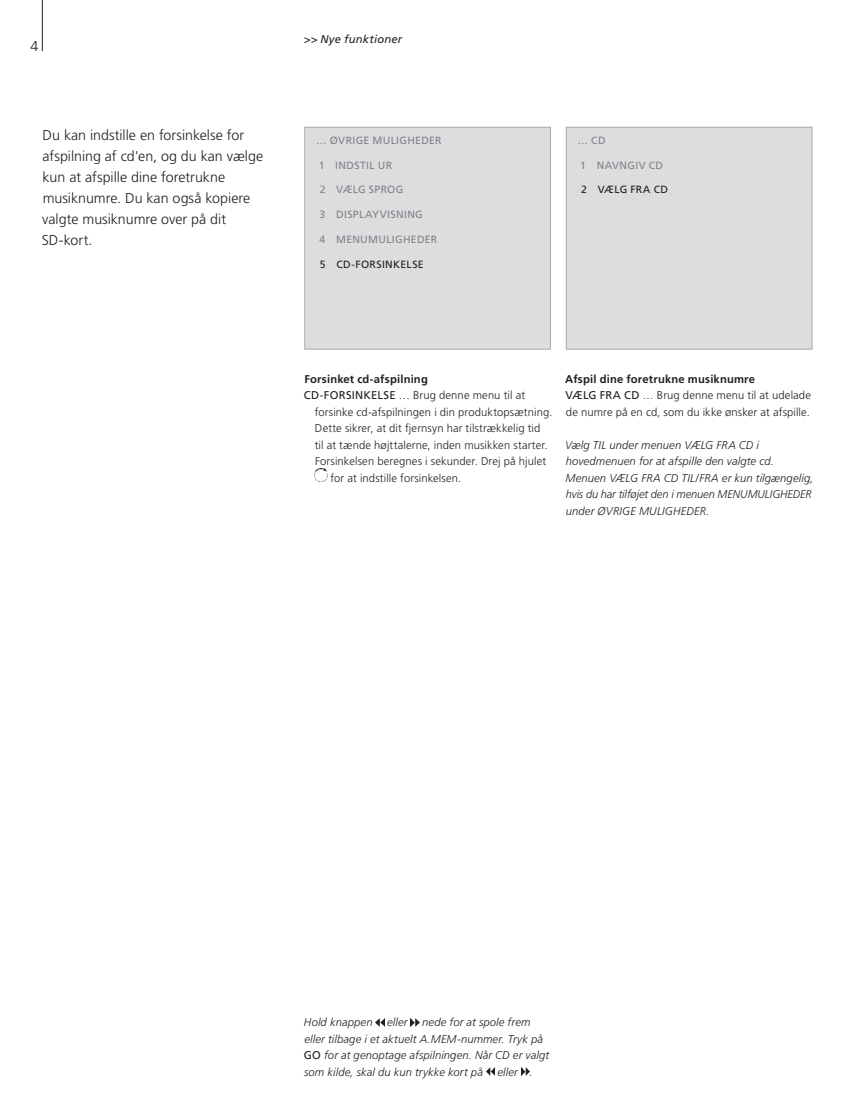
<style>
.page{position:relative;width:859px;height:1110px;background:#fff}
.page>*{position:absolute;margin:0;border:0;box-sizing:border-box;transform-origin:0 0}
.t1{font:300 14.25px/21px "Frutiger";color:#231f20}
.t2{font:300 11.25px/16.5px "Frutiger";letter-spacing:.01em;color:#231f20}
.t3{font:italic 300 11.25px/16.5px "Frutiger";letter-spacing:.01em;color:#231f20}
.t4{font:700 11.25px "Frutiger";letter-spacing:.015em;color:#231f20}
.t5{font:italic 11.25px "Frutiger";letter-spacing:.015em;color:#231f20}
.t6{font:10.5px "Frutiger";letter-spacing:.03em;color:#808285}
.t7{font:10.5px "Frutiger";letter-spacing:.03em;color:#231f20}
.s1{font-weight:400}
.s2{font-weight:700}
.s3{font-weight:400;font-style:normal}
</style>
<div class="page">
<svg style="left:315px;top:469px;width:12px;height:13px"></svg>
<hr style="left:42px;top:0;width:1px;height:51px;background:#231f20">
<div style="left:305px;top:127px;width:245px;height:222px;background:#dcdddf"></div>
<div style="left:305px;top:127px;width:246px;height:222px;border:1px solid #a8a9ad"></div>
<div style="left:566px;top:127px;width:246px;height:222px;background:#dcdddf"></div>
<div style="left:566px;top:127px;width:246px;height:222px;border:1px solid #a8a9ad"></div>
<svg style="left:376px;top:1018px;width:8px;height:8px"></svg>
<svg style="left:411px;top:1018px;width:8px;height:8px"></svg>
<svg style="left:486px;top:1067px;width:8px;height:9px"></svg>
<svg style="left:521px;top:1067px;width:8px;height:9px"></svg>
<p class="t1" style="left:30px;top:36px;width:9px">4</p>
<p class="t1" style="left:42px;top:124px;width:223px">Du kan indstille en forsinkelse for afspilning af cd'en, og du kan vælge kun at afspille dine foretrukne musiknumre. Du kan også kopiere valgte musiknumre over på dit<br>SD-kort.</p>
<p class="t5" style="left:304px;top:32px;width:100px">&gt;&gt; Nye funktioner</p>
<p class="t6" style="left:316px;top:134px;width:127px">… ØVRIGE MULIGHEDER</p>
<p class="t6" style="left:319px;top:159px;width:75px">1 INDSTIL UR</p>
<p class="t6" style="left:320px;top:184px;width:85px">2 VÆLG SPROG</p>
<p class="t6" style="left:320px;top:208px;width:105px">3 DISPLAYVISNING</p>
<p class="t6" style="left:320px;top:233px;width:119px">4 MENUMULIGHEDER</p>
<p class="t7" style="left:320px;top:258px;width:105px">5 CD-FORSINKELSE</p>
<p class="t6" style="left:578px;top:134px;width:30px">… CD</p>
<p class="t6" style="left:580px;top:159px;width:84px">1 NAVNGIV CD</p>
<p class="t7" style="left:581px;top:184px;width:88px">2 VÆLG FRA CD</p>
<p class="t4" style="left:304px;top:372px;width:125px">Forsinket cd-afspilning</p>
<p class="t2" style="left:304px;top:387px;width:223px"><span class="s1">CD-FORSINKELSE</span> … Brug denne menu til at</p>
<p class="t2" style="left:315px;top:403px;width:239px">forsinke cd-afspilningen i din produktopsætning.</p>
<p class="t2" style="left:315px;top:420px;width:227px">Dette sikrer, at dit fjernsyn har tilstrækkelig tid</p>
<p class="t2" style="left:315px;top:436px;width:234px">til at tænde højttalerne, inden musikken starter.</p>
<p class="t2" style="left:315px;top:453px;width:233px">Forsinkelsen beregnes i sekunder. Drej på hjulet</p>
<p class="t2" style="left:331px;top:469px;width:132px">for at indstille forsinkelsen.</p>
<p class="t2" style="left:565px;top:370px;width:247px"><span class="s2">Afspil dine foretrukne musiknumre<br></span><span class="s1">VÆLG FRA CD</span> … Brug denne menu til at udelade de numre på en cd, som du ikke ønsker at afspille.</p>
<p class="t3" style="left:565px;top:436px;width:250px">Vælg TIL under menuen VÆLG FRA CD i hovedmenuen for at afspille den valgte cd.<br>Menuen VÆLG FRA CD TIL/FRA er kun tilgængelig, hvis du har tilføjet den i menuen MENUMULIGHEDER under ØVRIGE MULIGHEDER.</p>
<p class="t3" style="left:304px;top:1014px;width:247px;text-indent:118px">nede for at spole frem eller tilbage i et aktuelt A.MEM-nummer. Tryk på <span class="s3">GO</span> for at genoptage afspilningen. Når CD er valgt som kilde, skal du kun trykke kort på</p>
<p class="t3" style="left:304px;top:1014px;width:70px">Hold knappen</p>
<p class="t3" style="left:387px;top:1014px;width:22px">eller</p>
<p class="t3" style="left:497px;top:1063px;width:37px">eller .</p>
</div>
